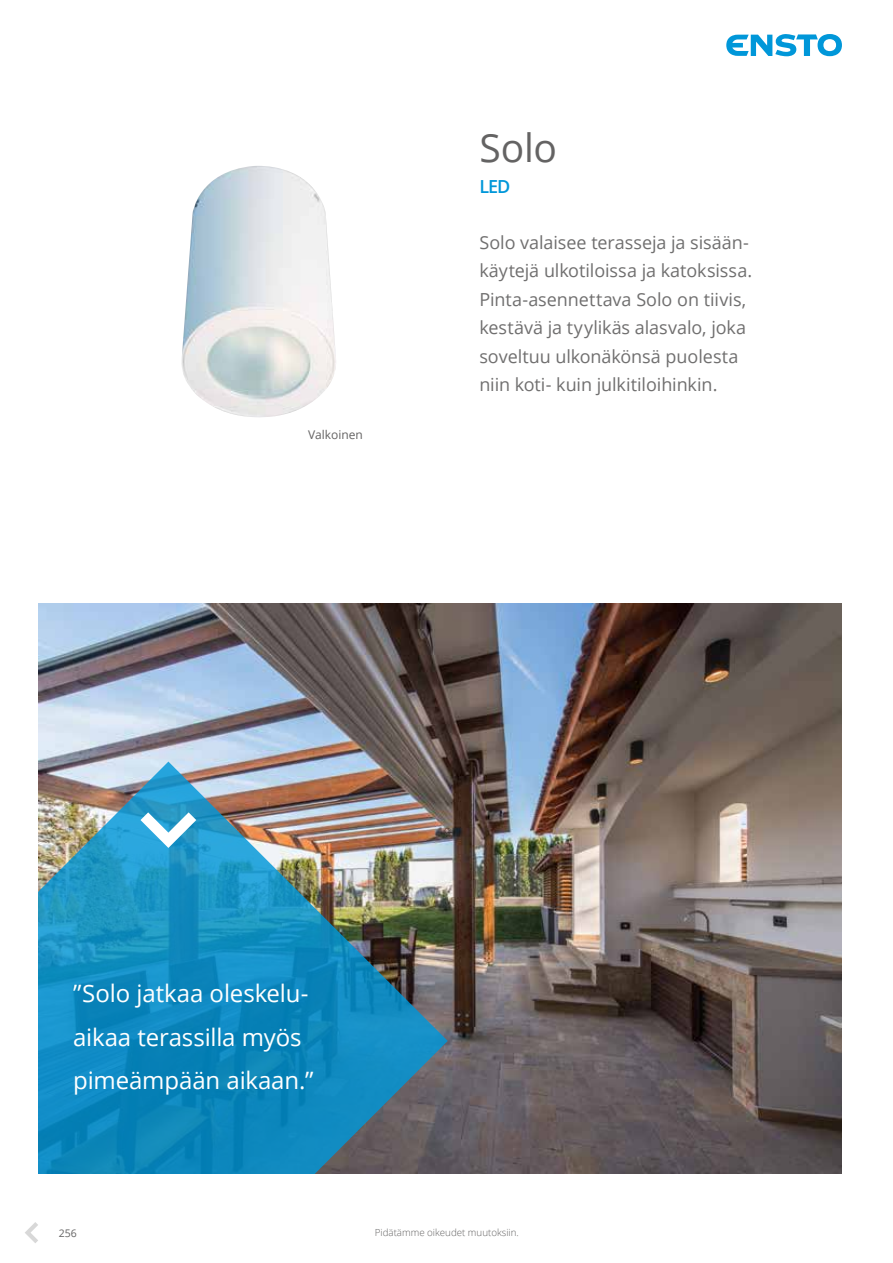
<style>
.page{position:relative;width:893px;height:1263px;background:#fff}
.page>*{position:absolute;margin:0;border:0;box-sizing:border-box;transform-origin:0 0}
.t1{font:39px "Open Sans";color:#646363}
.t2{font:24px/43.5px "Open Sans";letter-spacing:-.005em;color:#fff}
.t3{font:18px/28.5px "Open Sans";letter-spacing:-.005em;color:#706f6f}
.t4{font:600 18px "Open Sans";color:#0097d9}
.t5{font:12px "Open Sans";color:#646363}
.t6{font:10.5px "Open Sans";color:#646363}
.t7{font:300 9.75px "Open Sans";color:#646363}
</style>
<div class="page">
<svg style="left:726px;top:34px;width:116px;height:22px"></svg>
<svg style="left:25px;top:1222px;width:13px;height:21px"></svg>
<img style="left:38px;top:604px;width:804px;height:569px">
<img style="left:38px;top:761px;width:410px;height:413px">
<svg style="left:140px;top:812px;width:56px;height:36px"></svg>
<img style="left:181px;top:166px;width:155px;height:251px">
<h1 class="t1" style="left:479px;top:121px;width:79px">Solo</h1>
<p class="t4" style="left:479px;top:175px;width:33px">LED</p>
<p class="t5" style="left:308px;top:427px;width:56px">Valkoinen</p>
<p class="t3" style="left:479px;top:228px;width:272px">Solo valaisee terasseja ja sisään&shy;käytejä ulkotiloissa ja katoksissa.<br>Pinta-asennettava Solo on tiivis, kestävä ja tyylikäs alasvalo, joka soveltuu ulkonäkönsä puolesta niin koti- kuin julkitiloihinkin.</p>
<h2 class="t2" style="left:73px;top:971px;width:242px">”Solo jatkaa oleskelu&shy;aikaa terassilla myös pimeämpään aikaan.”</h2>
<p class="t6" style="left:59px;top:1226px;width:20px">256</p>
<p class="t7" style="left:375px;top:1226px;width:145px">Pidätämme oikeudet muutoksiin.</p>
</div>
